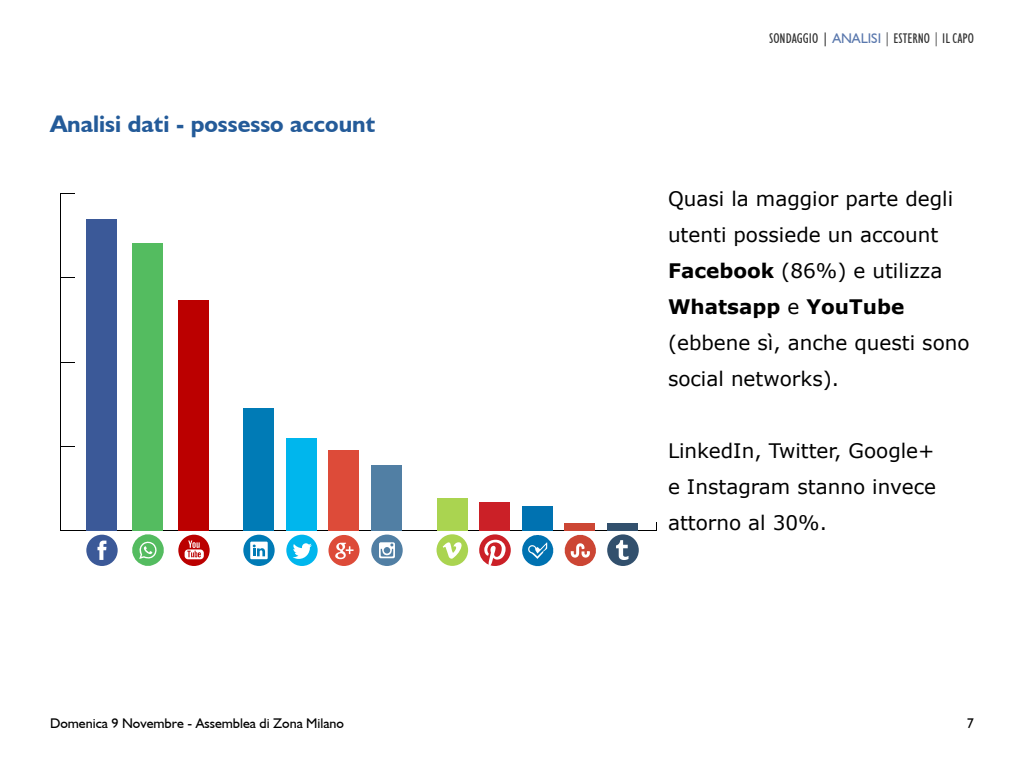
<style>
.page{position:relative;width:1024px;height:768px;background:#fff}
.page>*{position:absolute;margin:0;border:0;box-sizing:border-box;transform-origin:0 0}
.t1{font:700 24px "Humanist 521 BT";color:#245b99}
.t2{font:20px/36px "Verdana";color:#000}
.t3{font:14px "Humanist 521 BT";color:#000}
.t4{font:condensed 14px "Humanist 521 BT";color:#333}
.s1{font-stretch:normal}
.s2{font-stretch:normal;color:#5a78ad}
.s3{font-weight:700}
</style>
<div class="page">
<svg style="left:371px;top:535px;width:32px;height:31px"></svg>
<hr style="left:61px;top:530px;width:596px;height:1px;background:#000">
<hr style="left:60px;top:193px;width:1px;height:338px;background:#000">
<svg style="left:61px;top:446px;width:14px;height:1px"></svg>
<svg style="left:61px;top:362px;width:14px;height:1px"></svg>
<svg style="left:61px;top:277px;width:14px;height:1px"></svg>
<svg style="left:61px;top:193px;width:14px;height:1px"></svg>
<div style="left:607px;top:523px;width:31px;height:8px;background:#32506d"></div>
<div style="left:564px;top:523px;width:31px;height:8px;background:#cc4634"></div>
<div style="left:522px;top:506px;width:31px;height:25px;background:#0072b1"></div>
<div style="left:479px;top:502px;width:31px;height:29px;background:#cb2027"></div>
<div style="left:437px;top:498px;width:31px;height:33px;background:#aad450"></div>
<div style="left:371px;top:465px;width:31px;height:66px;background:#517fa4"></div>
<div style="left:328px;top:450px;width:31px;height:81px;background:#dd4b39"></div>
<div style="left:286px;top:438px;width:31px;height:93px;background:#00b6ed"></div>
<div style="left:243px;top:408px;width:31px;height:123px;background:#007bb6"></div>
<div style="left:178px;top:300px;width:31px;height:231px;background:#b00"></div>
<div style="left:132px;top:243px;width:31px;height:288px;background:#54bc60"></div>
<div style="left:86px;top:219px;width:31px;height:312px;background:#3b5998"></div>
<svg style="left:86px;top:535px;width:32px;height:31px"></svg>
<svg style="left:178px;top:535px;width:32px;height:31px"></svg>
<svg style="left:243px;top:535px;width:32px;height:31px"></svg>
<svg style="left:286px;top:535px;width:32px;height:31px"></svg>
<svg style="left:328px;top:535px;width:32px;height:31px"></svg>
<svg style="left:437px;top:534px;width:31px;height:32px"></svg>
<svg style="left:479px;top:534px;width:32px;height:32px"></svg>
<svg style="left:522px;top:535px;width:32px;height:32px"></svg>
<svg style="left:565px;top:535px;width:31px;height:31px"></svg>
<svg style="left:607px;top:534px;width:32px;height:32px"></svg>
<svg style="left:132px;top:534px;width:32px;height:32px"></svg>
<p class="t1" style="left:50px;top:109px;width:327px">Analisi dati - possesso account</p>
<p class="t4" style="left:769px;top:30px;width:206px">SONDAGGIO <span class="s1">|</span> <span class="s2">ANALISI</span> | ESTERNO | IL CAPO</p>
<p class="t2" style="left:668px;top:181px;width:303px">Quasi la maggior parte degli utenti possiede un account<br><span class="s3">Facebook</span> (86%) e utilizza<br><span class="s3">Whatsapp</span> e <span class="s3">YouTube </span>(ebbene sì, anche questi sono social networks).</p>
<p class="t2" style="left:668px;top:433px;width:270px;text-align:justify">LinkedIn, Twitter, Google+ e Instagram stanno invece attorno al 30%.</p>
<p class="t3" style="left:50px;top:714px;width:296px">Domenica 9 Novembre - Assemblea di Zona Milano</p>
<p class="t3" style="left:967px;top:714px;width:9px">7</p>
</div>
